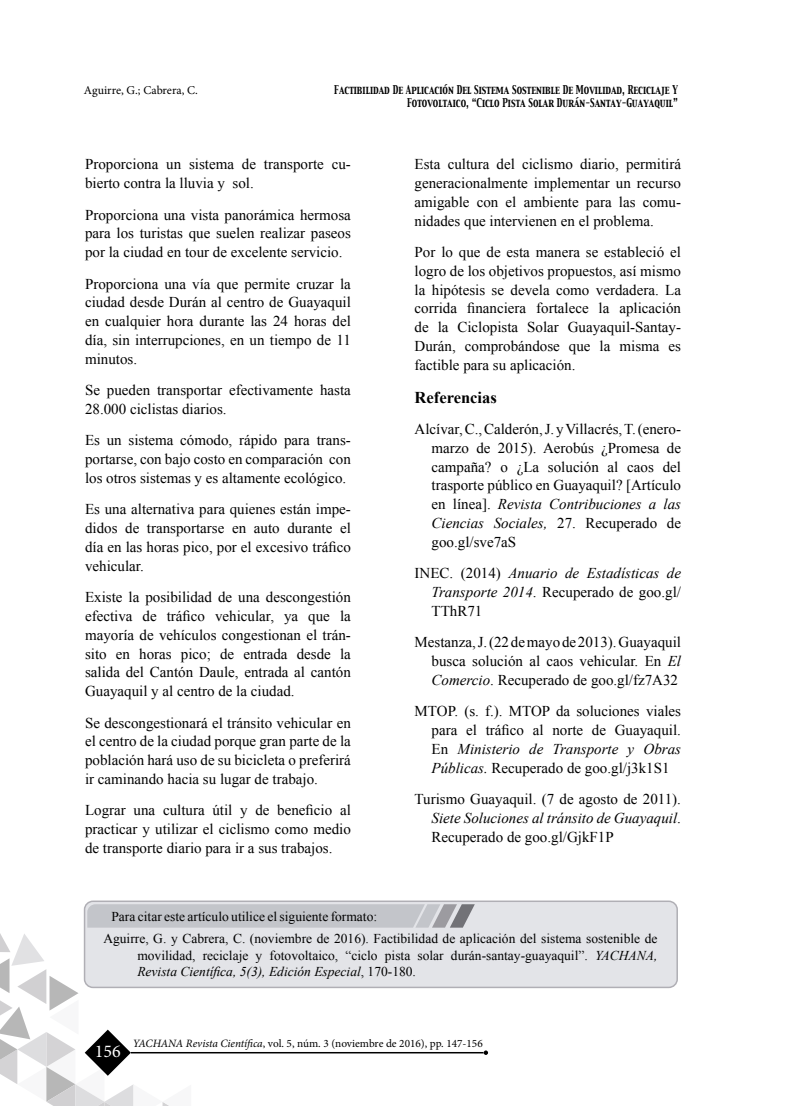
<style>
.page{position:relative;width:808px;height:1106px;background:#fff}
.page>*{position:absolute;margin:0;border:0;box-sizing:border-box;transform-origin:0 0}
.t1{font:18px "Minion Pro";color:#fff}
.t2{font:700 16.5px "Times New Roman";color:#000}
.t3{font:15px/18.8px "Times New Roman";color:#000;text-align:justify}
.t4{font:13.5px/22.6px "Times New Roman";color:#000}
.t5{font:12px "Minion Pro";color:#000}
.t6{font:11.25px "Minion Pro";color:#000}
.t7{font:10.8px/13.5px "Capitals";color:#000;text-align:right;scale:.77 1}
.s1{font-style:italic}
</style>
<div class="page">
<svg style="left:484px;top:1050px;width:4px;height:4px"></svg>
<hr style="left:131px;top:1052px;width:352px;height:1px;background:#000">
<div style="left:85px;top:901px;width:592px;height:86px;background:#e3e4e8;border-radius:8px"></div>
<div style="left:84px;top:900px;width:594px;height:88px;border:2px solid #b0afb5;border-radius:8px"></div>
<svg style="left:0;top:904px;width:475px;height:202px"></svg>
<p class="t5" style="left:84px;top:82px;width:115px">Aguirre, G.; Cabrera, C.</p>
<p class="t7" style="left:334px;top:83px;width:448px">Factibilidad De Aplicación Del Sistema Sostenible De Movilidad, Reciclaje Y<br>Fotovoltaico, “Ciclo Pista Solar Durán-Santay-Guayaquil”</p>
<p class="t3" style="left:85px;top:155px;width:267px">Proporciona un sistema de transporte cu&shy;bierto contra la lluvia y sol.</p>
<p class="t3" style="left:85px;top:205px;width:267px">Proporciona una vista panorámica hermosa para los turistas que suelen realizar paseos por la ciudad en tour de excelente servicio.</p>
<p class="t3" style="left:85px;top:274px;width:267px">Proporciona una vía que permite cruzar la ciudad desde Durán al centro de Guayaquil en cualquier hora durante las 24 horas del día, sin interrupciones, en un tiempo de 11 minutos.</p>
<p class="t3" style="left:85px;top:380px;width:267px">Se pueden transportar efectivamente hasta<br>28.000 ciclistas diarios.</p>
<p class="t3" style="left:85px;top:431px;width:267px">Es un sistema cómodo, rápido para trans&shy;portarse, con bajo costo en comparación con los otros sistemas y es altamente ecológico.</p>
<p class="t3" style="left:85px;top:500px;width:267px">Es una alternativa para quienes están impe&shy;didos de transportarse en auto durante el día en las horas pico, por el excesivo tráfico vehicular.</p>
<p class="t3" style="left:85px;top:587px;width:267px">Existe la posibilidad de una descongestión efectiva de tráfico vehicular, ya que la mayoría de vehículos congestionan el trán&shy;sito en horas pico; de entrada desde la salida del Cantón Daule, entrada al cantón Guayaquil y al centro de la ciudad.</p>
<p class="t3" style="left:85px;top:713px;width:267px">Se descongestionará el tránsito vehicular en el centro de la ciudad porque gran parte de la población hará uso de su bicicleta o preferirá ir caminando hacia su lugar de trabajo.</p>
<p class="t3" style="left:85px;top:800px;width:267px">Lograr una cultura útil y de beneficio al practicar y utilizar el ciclismo como medio de transporte diario para ir a sus trabajos.</p>
<p class="t3" style="left:415px;top:155px;width:268px">Esta cultura del ciclismo diario, permitirá generacionalmente implementar un recurso amigable con el ambiente para las comu&shy;nidades que intervienen en el problema.</p>
<p class="t3" style="left:415px;top:242px;width:268px">Por lo que de esta manera se estableció el logro de los objetivos propuestos, así mismo la hipótesis se devela como verdadera. La corrida financiera fortalece la aplicación de la Ciclopista Solar Guayaquil-Santay-Durán, comprobándose que la misma es factible para su aplicación.</p>
<p class="t2" style="left:415px;top:386px;width:84px">Referencias</p>
<p class="t3" style="left:432px;top:419px;width:251px;text-indent:-17px">Alcívar, C., Calderón, J. y Villacrés, T. (enero&shy;marzo de 2015). Aerobús ¿Promesa de campaña? o ¿La solución al caos del trasporte público en Guayaquil? [Artículo en línea]. <span class="s1">Revista Contribuciones a las Ciencias Sociales,</span> 27. Recuperado de goo.gl/sve7aS</p>
<p class="t3" style="left:432px;top:563px;width:251px;text-indent:-17px">INEC. (2014) <span class="s1">Anuario de Estadísticas de Transporte 2014</span>. Recuperado de goo.gl/ TThR71</p>
<p class="t3" style="left:432px;top:632px;width:251px;text-indent:-17px">Mestanza, J. (22 de mayo de 2013). Guayaquil busca solución al caos vehicular. En <span class="s1">El Comercio</span>. Recuperado de goo.gl/fz7A32</p>
<p class="t3" style="left:432px;top:701px;width:251px;text-indent:-17px">MTOP. (s. f.). MTOP da soluciones viales para el tráfico al norte de Guayaquil.<br>En <span class="s1">Ministerio de Transporte y Obras Públicas.</span> Recuperado de goo.gl/j3k1S1</p>
<p class="t3" style="left:432px;top:789px;width:251px;text-indent:-17px">Turismo Guayaquil. (7 de agosto de 2011).<br><span class="s1">Siete Soluciones al tránsito de Guayaquil</span>.<br>Recuperado de goo.gl/GjkF1P</p>
<p class="t4" style="left:103px;top:904px;width:556px;text-indent:8px">Para citar este artículo utilice el siguiente formato:<br>Aguirre, G. y Cabrera, C. (noviembre de 2016). Factibilidad de aplicación del sistema sostenible de</p>
<p class="t4" style="left:137px;top:946px;width:522px;line-height:16.2px">movilidad, reciclaje y fotovoltaico, “ciclo pista solar durán-santay-guayaquil”. <span class="s1">YACHANA,<br>Revista Científica, 5(3), Edición Especial</span>, 170-180.</p>
<p class="t1" style="left:95px;top:1039px;width:27px">156</p>
<p class="t6" style="left:133px;top:1036px;width:352px"><span class="s1">YACHANA Revista Científica</span>, vol. 5, núm. 3 (noviembre de 2016), pp. 147-156</p>
</div>
